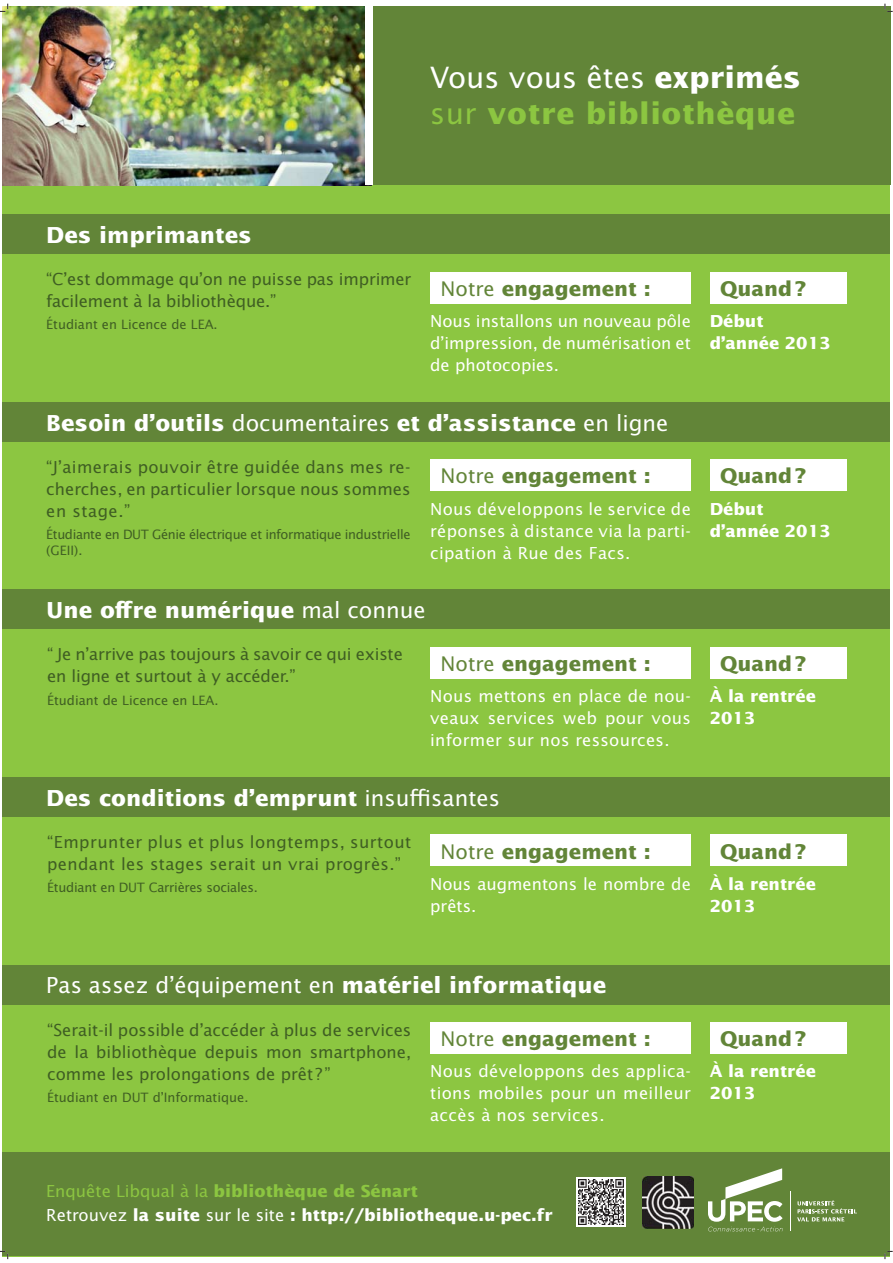
<style>
.page{position:relative;width:893px;height:1263px;background:#fff}
.page>*{position:absolute;margin:0;border:0;box-sizing:border-box;transform-origin:0 0}
.t1{font:700 29.4px/36.8px "Lucida Sans";letter-spacing:.02em;color:#8cc641}
.t2{font:700 22.05px "Lucida Sans";color:#fff}
.t3{font:22.05px "Lucida Sans";color:#fff}
.t4{font:700 20.25px "Lucida Sans";color:#628538}
.t5{font:16.5px/22px "Lucida Sans";color:#3f5e23}
.t6{font:16.5px/22px "Lucida Sans";letter-spacing:.02em;color:#fff;text-align:justify}
.t7{font:700 16.5px/22px "Lucida Sans";color:#fff}
.t8{font:16.5px/22px "Lucida Sans";letter-spacing:.03em;color:#3f5e23}
.t9{font:16.5px/22px "Lucida Sans";color:#fff}
.t10{font:12.9px/15.5px "Lucida Sans";letter-spacing:-.02em;color:#3f5e23}
.t11{font:12.9px "Lucida Sans";color:#3f5e23}
.s1{font-weight:400;color:#fff}
.s2{color:#fff}
.s3{font-weight:400}
.s4{font-weight:700}
.s5{font-weight:400;color:#8cc641}
.s6{color:#8cc641}
</style>
<div class="page">
<div style="left:3px;top:6px;width:887px;height:1251px;background:#8cc641"></div>
<div style="left:3px;top:215px;width:887px;height:39px;background:#628538"></div>
<div style="left:3px;top:402px;width:887px;height:39px;background:#628538"></div>
<div style="left:3px;top:590px;width:887px;height:39px;background:#628538"></div>
<div style="left:3px;top:777px;width:887px;height:40px;background:#628538"></div>
<div style="left:3px;top:965px;width:887px;height:39px;background:#628538"></div>
<div style="left:430px;top:272px;width:261px;height:31px;background:#fff"></div>
<div style="left:710px;top:272px;width:136px;height:31px;background:#fff"></div>
<div style="left:430px;top:460px;width:261px;height:31px;background:#fff"></div>
<div style="left:710px;top:460px;width:136px;height:31px;background:#fff"></div>
<div style="left:430px;top:647px;width:261px;height:32px;background:#fff"></div>
<div style="left:710px;top:647px;width:136px;height:32px;background:#fff"></div>
<div style="left:430px;top:835px;width:261px;height:31px;background:#fff"></div>
<div style="left:710px;top:835px;width:136px;height:31px;background:#fff"></div>
<div style="left:430px;top:1022px;width:261px;height:32px;background:#fff"></div>
<div style="left:710px;top:1022px;width:136px;height:32px;background:#fff"></div>
<div style="left:13px;top:6px;width:877px;height:179px;background:#628538"></div>
<img style="left:3px;top:6px;width:362px;height:179px">
<div style="left:365px;top:6px;width:7px;height:179px;background:#fff"></div>
<div style="left:3px;top:1153px;width:887px;height:103px;background:#628538"></div>
<svg style="left:797px;top:1200px;width:60px;height:21px"></svg>
<svg style="left:708px;top:1168px;width:75px;height:63px"></svg>
<hr style="left:790px;top:1192px;width:1px;height:39px;background:#fff">
<img style="left:642px;top:1177px;width:52px;height:52px">
<svg style="left:576px;top:1178px;width:49px;height:49px"></svg>
<img style="left:578px;top:1180px;width:45px;height:44px">
<svg style="left:0;top:4px;width:8px;height:8px"></svg>
<svg style="left:0;top:1251px;width:8px;height:8px"></svg>
<svg style="left:885px;top:4px;width:8px;height:8px"></svg>
<svg style="left:885px;top:1251px;width:8px;height:8px"></svg>
<h2 class="t2" style="left:46px;top:226px;width:207px">Des imprimantes</h2>
<h1 class="t1" style="left:430px;top:61px;width:372px"><span class="s1">Vous vous êtes</span> <span class="s2">exprimés </span><span class="s3">sur</span> votre bibliothèque</h1>
<p class="t5" style="left:46px;top:269px;width:367px">“C’est dommage qu’on ne puisse pas imprimer facilement à la bibliothèque.”</p>
<p class="t11" style="left:46px;top:319px;width:173px">Étudiant en Licence de LEA.</p>
<p class="t7" style="left:710px;top:311px;width:122px">Début d’année 2013</p>
<p class="t4" style="left:441px;top:280px;width:212px"><span class="s3">Notre</span> engagement :</p>
<p class="t4" style="left:720px;top:280px;width:88px">Quand ?</p>
<p class="t6" style="left:430px;top:311px;width:262px">Nous installons un nouveau pôle d’impression, de numérisation et de photocopies.</p>
<h2 class="t2" style="left:46px;top:414px;width:624px">Besoin d’outils <span class="s3">documentaires</span> et d’assistance <span class="s3">en ligne</span></h2>
<p class="t5" style="left:46px;top:457px;width:366px;text-align:justify">“J’aimerais pouvoir être guidée dans mes re&shy;cherches, en particulier lorsque nous sommes en stage.”</p>
<p class="t10" style="left:46px;top:528px;width:366px">Étudiante en DUT Génie électrique et informatique industrielle (GEII).</p>
<p class="t4" style="left:441px;top:468px;width:212px"><span class="s3">Notre</span> engagement :</p>
<p class="t4" style="left:720px;top:468px;width:88px">Quand ?</p>
<p class="t6" style="left:430px;top:499px;width:262px">Nous développons le service de réponses à distance via la parti&shy;cipation à Rue des Facs.</p>
<p class="t7" style="left:710px;top:499px;width:122px">Début d’année 2013</p>
<h2 class="t2" style="left:46px;top:601px;width:381px">Une offre numérique <span class="s3">mal connue</span></h2>
<p class="t5" style="left:47px;top:645px;width:357px">“ Je n’arrive pas toujours à savoir ce qui existe en ligne et surtout à y accéder.”</p>
<p class="t11" style="left:47px;top:695px;width:173px">Étudiant de Licence en LEA.</p>
<p class="t6" style="left:430px;top:686px;width:262px">Nous mettons en place de nou&shy;veaux services web pour vous informer sur nos ressources.</p>
<p class="t7" style="left:710px;top:686px;width:108px">À la rentrée<br>2013</p>
<p class="t4" style="left:441px;top:655px;width:212px"><span class="s3">Notre</span> engagement :</p>
<p class="t4" style="left:720px;top:655px;width:88px">Quand ?</p>
<h2 class="t2" style="left:46px;top:789px;width:455px">Des conditions d’emprunt <span class="s3">insuffisantes</span></h2>
<p class="t8" style="left:47px;top:832px;width:366px">“Emprunter plus et plus longtemps, surtout pendant les stages serait un vrai progrès.”</p>
<p class="t10" style="left:47px;top:881px;width:212px">Étudiant en DUT Carrières sociales.</p>
<p class="t9" style="left:430px;top:874px;width:262px">Nous augmentons le nombre de prêts.</p>
<p class="t7" style="left:710px;top:874px;width:108px">À la rentrée<br>2013</p>
<p class="t4" style="left:441px;top:843px;width:212px"><span class="s3">Notre</span> engagement :</p>
<p class="t4" style="left:720px;top:843px;width:88px">Quand ?</p>
<h2 class="t3" style="left:46px;top:976px;width:561px">Pas assez d’équipement en <span class="s4">matériel informatique</span></h2>
<p class="t5" style="left:47px;top:1020px;width:366px;text-align:justify">“Serait-il possible d’accéder à plus de services de la bibliothèque depuis mon smartphone, comme les prolongations de prêt ? ”</p>
<p class="t11" style="left:47px;top:1092px;width:203px">Étudiant en DUT d’Informatique.</p>
<p class="t4" style="left:441px;top:1030px;width:212px"><span class="s3">Notre</span> engagement :</p>
<p class="t4" style="left:720px;top:1030px;width:88px">Quand ?</p>
<p class="t6" style="left:430px;top:1061px;width:262px">Nous développons des applica&shy;tions mobiles pour un meilleur accès à nos services.</p>
<p class="t7" style="left:710px;top:1061px;width:108px">À la rentrée<br>2013</p>
<p class="t7" style="left:46px;top:1180px;width:508px;line-height:23.9px"><span class="s5">Enquête Libqual à la</span> <span class="s6">bibliothèque de Sénart<br></span><span class="s3">Retrouvez</span> la suite <span class="s3">sur le site</span> : http://bibliotheque.u-pec.fr</p>
</div>
